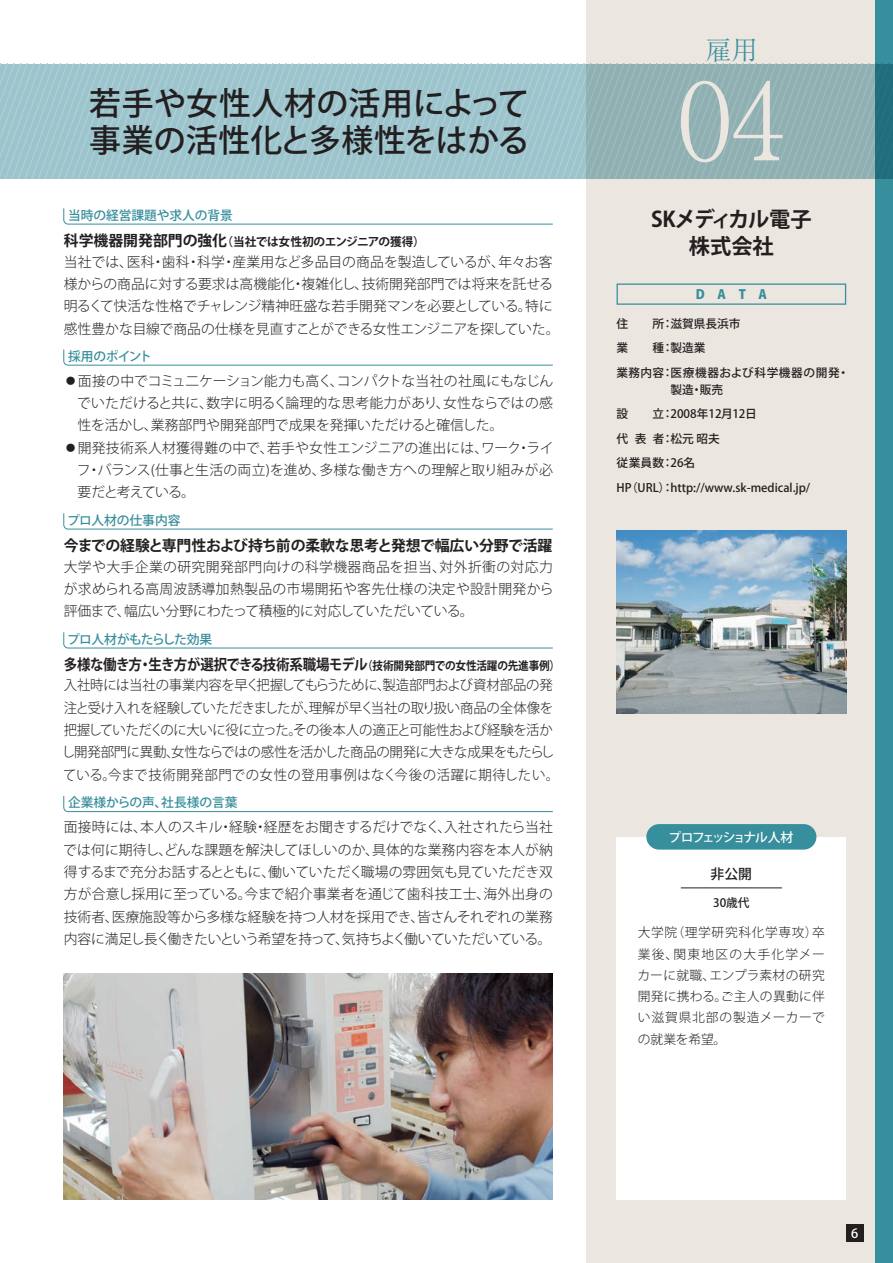
<style>
.page{position:relative;width:893px;height:1263px;background:#fff}
.page>*{position:absolute;margin:0;border:0;box-sizing:border-box;transform-origin:0 0}
.t1{font:300 106.35px "Ryumin Pro";color:#ebe6df}
.t2{font:500 31.95px/37.2px "Koz Go Pro";letter-spacing:.01em;color:#231f20}
.t3{font:300 26.55px "Ryumin Pro";color:#378e9c}
.t4{font:700 21.3px/26.5px "Koz Go Pro";letter-spacing:-.01em;color:#231f20;text-align:center}
.t5{font:700 14.85px "Koz Go Pro";letter-spacing:-.045em;color:#231f20;scale:.91 1}
.t6{font:700 14.85px "Koz Go Pro";letter-spacing:-.02em;color:#231f20}
.t7{font:300 13.8px/22.4px "Koz Go Pro";letter-spacing:-.015em;color:#231f20;text-align:justify}
.t8{font:500 13.8px "Koz Go Pro";color:#231f20}
.t9{font:300 12.75px/21.3px "Koz Go Pro";letter-spacing:.025em;color:#231f20;text-align:justify}
.t10{font:500 12.75px "Koz Go Pro";letter-spacing:-.01em;color:#378e9c}
.t11{font:500 12.75px "Koz Go Pro";letter-spacing:-.135em;color:#fff}
.t12{font:500 12.75px "Koz Go Pro";letter-spacing:-.05em;color:#378e9c}
.t13{font:800 12.75px "Koz Go Pro";color:#378e9c}
.t14{font:500 12.75px "Koz Go Pro";letter-spacing:-.04em;color:#378e9c}
.t15{font:500 11.7px/24.5px "Koz Go Pro";color:#231f20;text-align:justify}
.t16{font:700 11.7px "Koz Go Pro";letter-spacing:-.03em;color:#231f20}
.t17{font:500 11.7px/24.5px "Koz Go Pro";letter-spacing:.04em;color:#231f20}
.s1{font-size:14.85px}
.s2{font-size:11.7px}
</style>
<div class="page">
<div style="left:587px;top:0;width:306px;height:1263px;background:#ebe6df"></div>
<div style="left:876px;top:0;width:17px;height:1263px;background:#378e9c"></div>
<svg style="left:0;top:64px;width:893px;height:115px;background:#99bdc4"></svg>
<div style="left:617px;top:837px;width:229px;height:362px;background:#fff"></div>
<div style="left:646px;top:824px;width:170px;height:26px;background:#378e9c;border-radius:13px"></div>
<svg style="left:617px;top:283px;width:229px;height:22px"></svg>
<hr style="left:681px;top:887px;width:101px;height:1px;background:#231f20">
<img style="left:617px;top:530px;width:229px;height:183px">
<img style="left:64px;top:974px;width:489px;height:225px">
<svg style="left:63px;top:208px;width:490px;height:17px"></svg>
<svg style="left:63px;top:513px;width:490px;height:17px"></svg>
<svg style="left:63px;top:349px;width:490px;height:17px"></svg>
<svg style="left:63px;top:632px;width:490px;height:17px"></svg>
<svg style="left:63px;top:795px;width:490px;height:17px"></svg>
<div style="left:846px;top:1225px;width:17px;height:17px;background:#231f20"></div>
<h2 class="t2" style="left:89px;top:86px;width:441px">若手や女性人材の活用によって事業の活性化と多様性をはかる</h2>
<p class="t10" style="left:68px;top:207px;width:166px">当時の経営課題や求人の背景</p>
<p class="t16" style="left:64px;top:234px;width:363px"><span class="s1">科学機器開発部門の強化</span>（当社では女性初のエンジニアの獲得）</p>
<p class="t7" style="left:64px;top:250px;width:497px;text-align:left">当社では、医科・歯科・科学・産業用など多品目の商品を製造しているが、年々お客様からの商品に対する要求は高機能化・複雑化し、技術開発部門では将来を託せる明るくて快活な性格でチャレンジ精神旺盛な若手開発マンを必要としている。特に感性豊かな目線で商品の仕様を見直すことができる女性エンジニアを探していた。</p>
<p class="t14" style="left:68px;top:348px;width:85px">採用のポイント</p>
<p class="t7" style="left:77px;top:370px;width:478px;text-indent:-13px">●面接の中でコミュ二ケーション能力も高く、コンパクトな当社の社風にもなじんでいただけると共に、数字に明るく論理的な思考能力があり、女性ならではの感性を活かし、業務部門や開発部門で成果を発揮いただけると確信した。</p>
<p class="t7" style="left:77px;top:437px;width:478px;text-indent:-13px">●開発技術系人材獲得難の中で、若手や女性エンジニアの進出には、ワーク・ライフ・バランス(仕事と生活の両立)を進め、多様な働き方への理解と取り組みが必要だと考えている。</p>
<p class="t10" style="left:67px;top:512px;width:115px">プロ人材の仕事内容</p>
<p class="t6" style="left:64px;top:536px;width:490px">今までの経験と専門性および持ち前の柔軟な思考と発想で幅広い分野で活躍</p>
<p class="t7" style="left:64px;top:555px;width:491px">大学や大手企業の研究開発部門向けの科学機器商品を担当、対外折衝の対応力が求められる高周波誘導加熱製品の市場開拓や客先仕様の決定や設計開発から評価まで、幅広い分野にわたって積極的に対応していただいている。</p>
<p class="t12" style="left:67px;top:631px;width:147px">プロ人材がもたらした効果</p>
<p class="t5" style="left:64px;top:655px;width:547px">多様な働き方・生き方が選択できる技術系職場モデル<span class="s2">（技術開発部門での女性活躍の先進事例）</span></p>
<p class="t7" style="left:62px;top:674px;width:499px;text-align:left">入社時には当社の事業内容を早く把握してもらうために、製造部門および資材部品の発注と受け入れを経験していただきましたが、理解が早く当社の取り扱い商品の全体像を把握していただくのに大いに役に立った。その後本人の適正と可能性および経験を活かし開発部門に異動、女性ならではの感性を活かした商品の開発に大きな成果をもたらしている。今まで技術開発部門での女性の登用事例はなく今後の活躍に期待したい。</p>
<p class="t10" style="left:68px;top:794px;width:171px">企業様からの声、社長様の言葉</p>
<p class="t7" style="left:63px;top:816px;width:491px">面接時には、本人のスキル・経験・経歴をお聞きするだけでなく、入社されたら当社では何に期待し、どんな課題を解決してほしいのか、具体的な業務内容を本人が納得するまで充分お話するとともに、働いていただく職場の雰囲気も見ていただき双方が合意し採用に至っている。今まで紹介事業者を通じて歯科技工士、海外出身の技術者、医療施設等から多様な経験を持つ人材を採用でき、皆さんそれぞれの業務内容に満足し長く働きたいという希望を持って、気持ちよく働いていただいている。</p>
<h3 class="t3" style="left:705px;top:29px;width:55px">雇用</h3>
<h1 class="t1" style="left:678px;top:37px;width:108px">04</h1>
<h3 class="t4" style="left:651px;top:207px;width:162px">SKメディカル電子株式会社</h3>
<p class="t13" style="left:696px;top:286px;width:73px">D　A　T　A</p>
<p class="t17" style="left:670px;top:312px;width:180px">滋賀県長浜市<br>製造業<br>医療機器および科学機器の開発・</p>
<p class="t15" style="left:670px;top:378px;width:141px;text-align:left">製造・販売<br>2008年12月12日<br>松元 昭夫<br>26名http://www.sk-medical.jp/</p>
<p class="t15" style="left:617px;top:312px;width:58px">住　　所：業　　種：業務内容：</p>
<p class="t15" style="left:617px;top:402px;width:58px">設　　立：代 表 者：従業員数：HP（URL）：</p>
<p class="t11" style="left:669px;top:829px;width:126px">プロフェッショナル人材</p>
<p class="t8" style="left:711px;top:865px;width:43px">非公開</p>
<p class="t15" style="left:713px;top:891px;width:38px">30歳代</p>
<p class="t9" style="left:637px;top:922px;width:189px">大学院（理学研究科化学専攻）卒業後、関東地区の大手化学メーカーに就職、エンプラ素材の研究開発に携わる。ご主人の異動に伴い滋賀県北部の製造メーカーでの就業を希望。</p>
<p class="t11" style="left:851px;top:1225px;width:9px">6</p>
</div>
